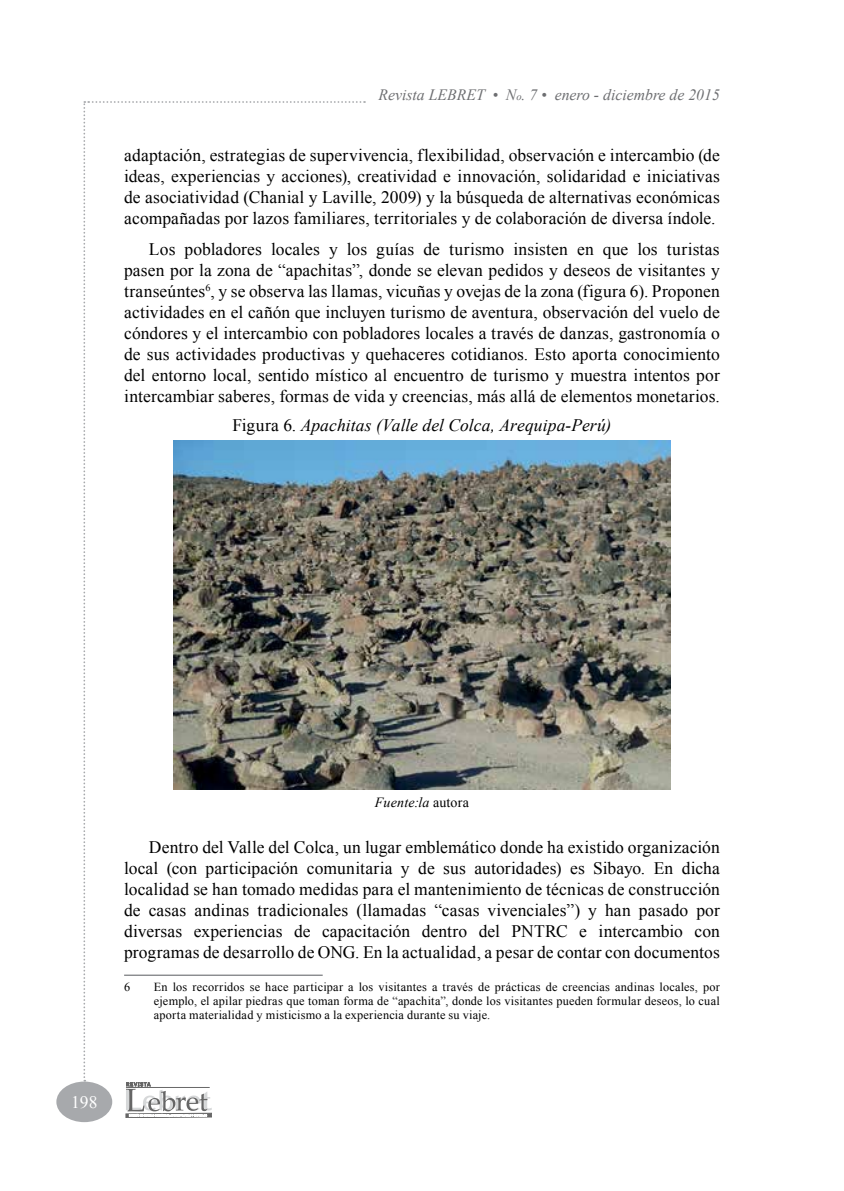
<style>
.page{position:relative;width:844px;height:1191px;background:#fff}
.page>*{position:absolute;margin:0;border:0;box-sizing:border-box;transform-origin:0 0}
.t1{font:17.5px/21px "Times New Roman";letter-spacing:.005em;color:#000;text-align:justify}
.t2{font:italic 17.5px "Times New Roman";letter-spacing:.005em;color:#000}
.t3{font:17.5px "Times New Roman";color:#fff}
.t4{font:italic 15.75px "Times New Roman";color:#6d6e71}
.t5{font:italic 14px "Times New Roman";letter-spacing:.01em;color:#000}
.t6{font:12.25px/14px "Times New Roman";letter-spacing:.02em;color:#000;text-align:justify}
.s1{font-size:10.5px}
.s2{font-style:normal}
</style>
<div class="page">
<div style="left:56px;top:1081px;width:56px;height:41px;background:#a7a9ac;border-radius:50%"></div>
<svg style="left:83px;top:101px;width:282px;height:1016px"></svg>
<img style="left:174px;top:440px;width:496px;height:349px">
<hr style="left:124px;top:974px;width:198px;height:2px;background:#808285">
<p class="t4" style="left:378px;top:84px;width:343px">Revista LEBRET • N<span class="s1">o</span>. 7 • enero - diciembre de 2015</p>
<p class="t1" style="left:124px;top:144px;width:597px">adaptación, estrategias de supervivencia, flexibilidad, observación e intercambio (de ideas, experiencias y acciones), creatividad e innovación, solidaridad e iniciativas de asociatividad (Chanial y Laville, 2009) y la búsqueda de alternativas económicas acompañadas por lazos familiares, territoriales y de colaboración de diversa índole.</p>
<p class="t1" style="left:124px;top:238px;width:597px;text-indent:25px">Los pobladores locales y los guías de turismo insisten en que los turistas pasen por la zona de “apachitas”, donde se elevan pedidos y deseos de visitantes y transeúntes<sup>6</sup>, y se observa las llamas, vicuñas y ovejas de la zona (figura 6). Proponen actividades en el cañón que incluyen turismo de aventura, observación del vuelo de cóndores y el intercambio con pobladores locales a través de danzas, gastronomía o de sus actividades productivas y quehaceres cotidianos. Esto aporta conocimiento del entorno local, sentido místico al encuentro de turismo y muestra intentos por intercambiar saberes, formas de vida y creencias, más allá de elementos monetarios.</p>
<p class="t2" style="left:232px;top:413px;width:380px"><span class="s2">Figura 6.</span> Apachitas (Valle del Colca, Arequipa-Perú)</p>
<p class="t5" style="left:375px;top:792px;width:95px">Fuente:la <span class="s2">autora</span></p>
<p class="t1" style="left:124px;top:836px;width:597px;text-indent:25px">Dentro del Valle del Colca, un lugar emblemático donde ha existido organización local (con participación comunitaria y de sus autoridades) es Sibayo. En dicha localidad se han tomado medidas para el mantenimiento de técnicas de construcción de casas andinas tradicionales (llamadas “casas vivenciales”) y han pasado por diversas experiencias de capacitación dentro del PNTRC e intercambio con programas de desarrollo de ONG. En la actualidad, a pesar de contar con documentos</p>
<p class="t6" style="left:124px;top:979px;width:8px">6</p>
<p class="t6" style="left:154px;top:979px;width:567px">En los recorridos se hace participar a los visitantes a través de prácticas de creencias andinas locales, por ejemplo, el apilar piedras que toman forma de “apachita”, donde los visitantes pueden formular deseos, lo cual aporta materialidad y misticismo a la experiencia durante su viaje.</p>
<p class="t3" style="left:71px;top:1090px;width:28px">198</p>
</div>
